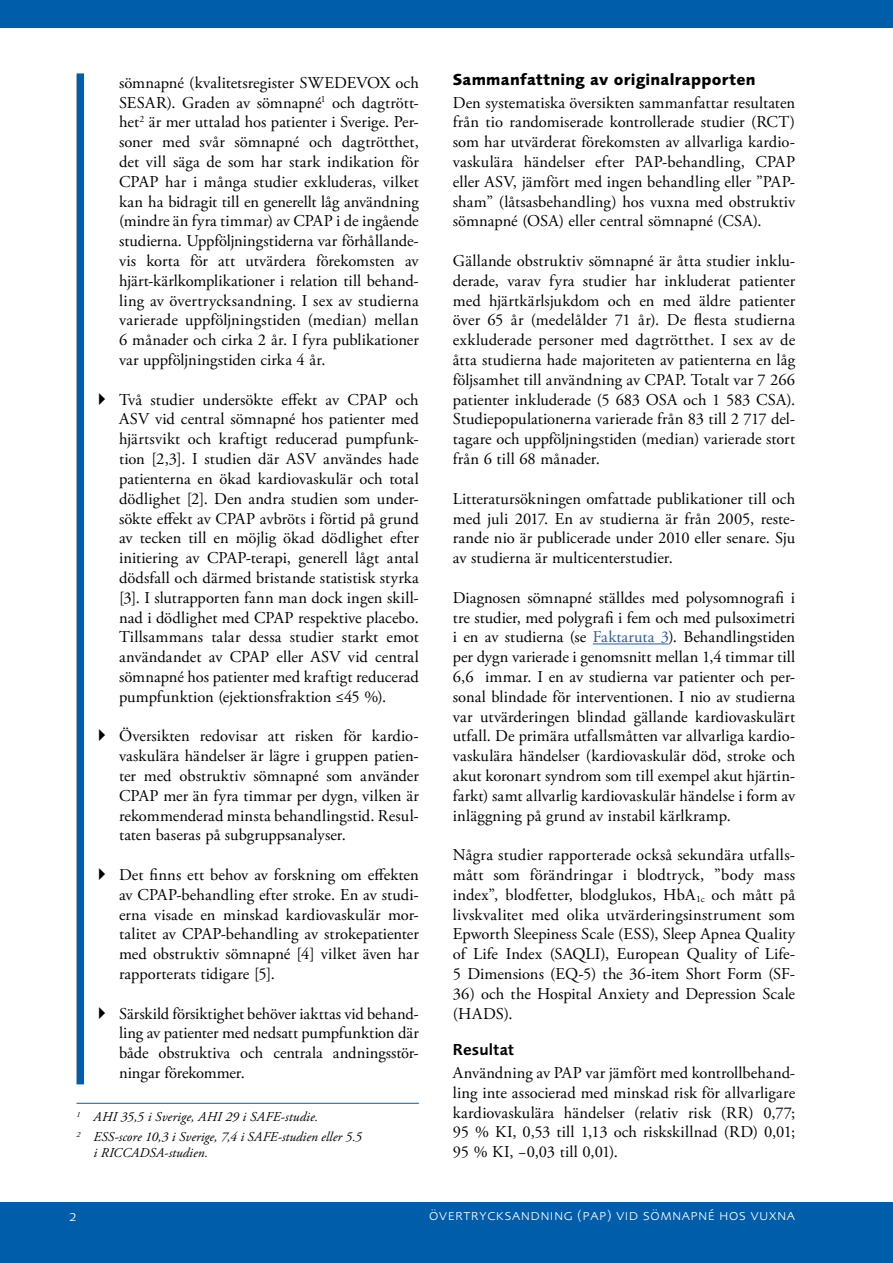
<style>
.page{position:relative;width:893px;height:1263px;background:#fff}
.page>*{position:absolute;margin:0;border:0;box-sizing:border-box;transform-origin:0 0}
.Brödtext{font:16.5px/19.8px "Adobe Garamond Pro";letter-spacing:.005em;color:#000;text-align:justify}
.Rubrik_1_i_brödtext{font:700 16.5px "Foundry Sans";letter-spacing:.015em;color:#000}
.Rubrik_2_i_brödtext{font:600 16.5px "Foundry Sans";letter-spacing:.015em;color:#000}
.t1{font:300 15.45px "Foundry Sans Expert";letter-spacing:.03em;color:#fff}
.Fotnot{font:italic 13.5px/15.9px "Adobe Garamond Pro";letter-spacing:.005em;color:#000}
.s1{color:#275b9b}
</style>
<div class="page">
<div style="left:0;top:0;width:893px;height:28px;background:#005da9"></div>
<div style="left:0;top:1202px;width:893px;height:61px;background:#005da9"></div>
<hr style="left:77px;top:1103px;width:342px;height:1px;background:#005da9">
<hr style="left:593px;top:643px;width:75px;height:1px;background:#275b9b">
<div style="left:77px;top:73px;width:7px;height:1011px;background:#005da9"></div>
<p class="Brödtext" style="left:119px;top:73px;width:301px">sömnapné (kvalitetsregister SWEDEVOX och SESAR). Graden av sömnapné<sup>1</sup> och dagtrött&shy;het<sup>2</sup> är mer uttalad hos patienter i Sverige. Per&shy;soner med svår sömnapné och dagtrötthet, det vill säga de som har stark indikation för CPAP har i många studier exkluderas, vilket kan ha bidragit till en generellt låg användning (mindre än fyra timmar) av CPAP i de ingående studierna. Uppföljningstiderna var förhållande&shy;vis korta för att utvärdera förekomsten av hjärt-kärlkomplikationer i relation till behand&shy;ling av övertrycksandning. I sex av studierna varierade uppföljningstiden (median) mellan 6 månader och cirka 2 år. I fyra publikationer var uppföljningstiden cirka 4 år.</p>
<p class="Brödtext" style="left:119px;top:390px;width:301px">Två studier undersökte effekt av CPAP och ASV vid central sömnapné hos patienter med hjärtsvikt och kraftigt reducerad pumpfunk&shy;tion [2,3]. I studien där ASV användes hade patienterna en ökad kardiovaskulär och total dödlighet [2]. Den andra studien som under&shy;sökte effekt av CPAP avbröts i förtid på grund av tecken till en möjlig ökad dödlighet efter initiering av CPAP-terapi, generell lågt antal dödsfall och därmed bristande statistisk styrka [3]. I slutrapporten fann man dock ingen skill&shy;nad i dödlighet med CPAP respektive placebo.<br>Tillsammans talar dessa studier starkt emot användandet av CPAP eller ASV vid central sömnapné hos patienter med kraftigt reducerad pumpfunktion (ejektionsfraktion ≤45 %).</p>
<p class="Brödtext" style="left:119px;top:727px;width:301px">Översikten redovisar att risken för kardio&shy;vaskulära händelser är lägre i gruppen patien&shy;ter med obstruktiv sömnapné som använder CPAP mer än fyra timmar per dygn, vilken är rekommenderad minsta behandlingstid. Resul&shy;taten baseras på subgruppsanalyser.</p>
<p class="Brödtext" style="left:119px;top:865px;width:301px">Det finns ett behov av forskning om effekten av CPAP-behandling efter stroke. En av studi&shy;erna visade en minskad kardiovaskulär mor&shy;talitet av CPAP-behandling av strokepatienter med obstruktiv sömnapné [4] vilket även har rapporterats tidigare [5].</p>
<p class="Brödtext" style="left:119px;top:1004px;width:301px">Särskild försiktighet behöver iakttas vid behand&shy;ling av patienter med nedsatt pumpfunktion där både obstruktiva och centrala andningsstör&shy;ningar förekommer.</p>
<p class="Fotnot" style="left:77px;top:1109px;width:243px"><sup>1</sup> AHI 35,5 i Sverige, AHI 29 i SAFE-studie.</p>
<p class="Fotnot" style="left:94px;top:1129px;width:270px;text-indent:-17px"><sup>2</sup> ESS-score 10,3 i Sverige, 7,4 i SAFE-studien eller 5.5 i RICCADSA-studien.</p>
<h2 class="Rubrik_1_i_brödtext" style="left:453px;top:70px;width:304px">Sammanfattning av originalrapporten</h2>
<p class="Brödtext" style="left:453px;top:93px;width:344px">Den systematiska översikten sammanfattar resultaten från tio randomiserade kontrollerade studier (RCT) som har utvärderat förekomsten av allvarliga kardio&shy;vaskulära händelser efter PAP-behandling, CPAP eller ASV, jämfört med ingen behandling eller ”PAP&shy;sham” (låtsasbehandling) hos vuxna med obstruktiv sömnapné (OSA) eller central sömnapné (CSA).</p>
<p class="Brödtext" style="left:453px;top:251px;width:344px">Gällande obstruktiv sömnapné är åtta studier inklu&shy;derade, varav fyra studier har inkluderat patienter med hjärtkärlsjukdom och en med äldre patienter över 65 år (medelålder 71 år). De flesta studierna exkluderade personer med dagtrötthet. I sex av de åtta studierna hade majoriteten av patienterna en låg följsamhet till användning av CPAP. Totalt var 7 266 patienter inkluderade (5 683 OSA och 1 583 CSA).<br>Studiepopulationerna varierade från 83 till 2 717 del&shy;tagare och uppföljningstiden (median) varierade stort från 6 till 68 månader.</p>
<p class="Brödtext" style="left:453px;top:489px;width:344px">Litteratursökningen omfattade publikationer till och med juli 2017. En av studierna är från 2005, reste&shy;rande nio är publicerade under 2010 eller senare. Sju av studierna är multicenterstudier.</p>
<p class="Brödtext" style="left:453px;top:588px;width:344px">Diagnosen sömnapné ställdes med polysomnografi i tre studier, med polygrafi i fem och med pulsoximetri i en av studierna (se <span class="s1">Faktaruta 3</span>). Behandlingstiden per dygn varierade i genomsnitt mellan 1,4 timmar till 6,6 immar. I en av studierna var patienter och per&shy;sonal blindade för interventionen. I nio av studierna var utvärderingen blindad gällande kardiovaskulärt utfall. De primära utfallsmåtten var allvarliga kardio&shy;vaskulära händelser (kardiovaskulär död, stroke och akut koronart syndrom som till exempel akut hjärtin&shy;farkt) samt allvarlig kardiovaskulär händelse i form av inläggning på grund av instabil kärlkramp.</p>
<p class="Brödtext" style="left:453px;top:845px;width:344px">Några studier rapporterade också sekundära utfalls&shy;mått som förändringar i blodtryck, ”body mass index”, blodfetter, blodglukos, HbA<sub>1c</sub> och mått på livskvalitet med olika utvärderingsinstrument som Epworth Sleepiness Scale (ESS), Sleep Apnea Quality of Life Index (SAQLI), European Quality of Life-5 Dimensions (EQ-5) the 36-item Short Form (SF-</p>
<p class="Brödtext" style="left:453px;top:984px;width:344px">36) och the Hospital Anxiety and Depression Scale (HADS).</p>
<h3 class="Rubrik_2_i_brödtext" style="left:453px;top:1040px;width:63px">Resultat</h3>
<p class="Brödtext" style="left:453px;top:1063px;width:344px">Användning av PAP var jämfört med kontrollbehand&shy;ling inte associerad med minskad risk för allvarligare kardiovaskulära händelser (relativ risk (RR) 0,77; 95 % KI, 0,53 till 1,13 och riskskillnad (RD) 0,01; 95 % KI, −0,03 till 0,01).</p>
<p class="t1" style="left:69px;top:1206px;width:9px">2</p>
<p class="t1" style="left:429px;top:1206px;width:368px">övertrycksandning (pap) vid sömnapné hos vuxna</p>
</div>
